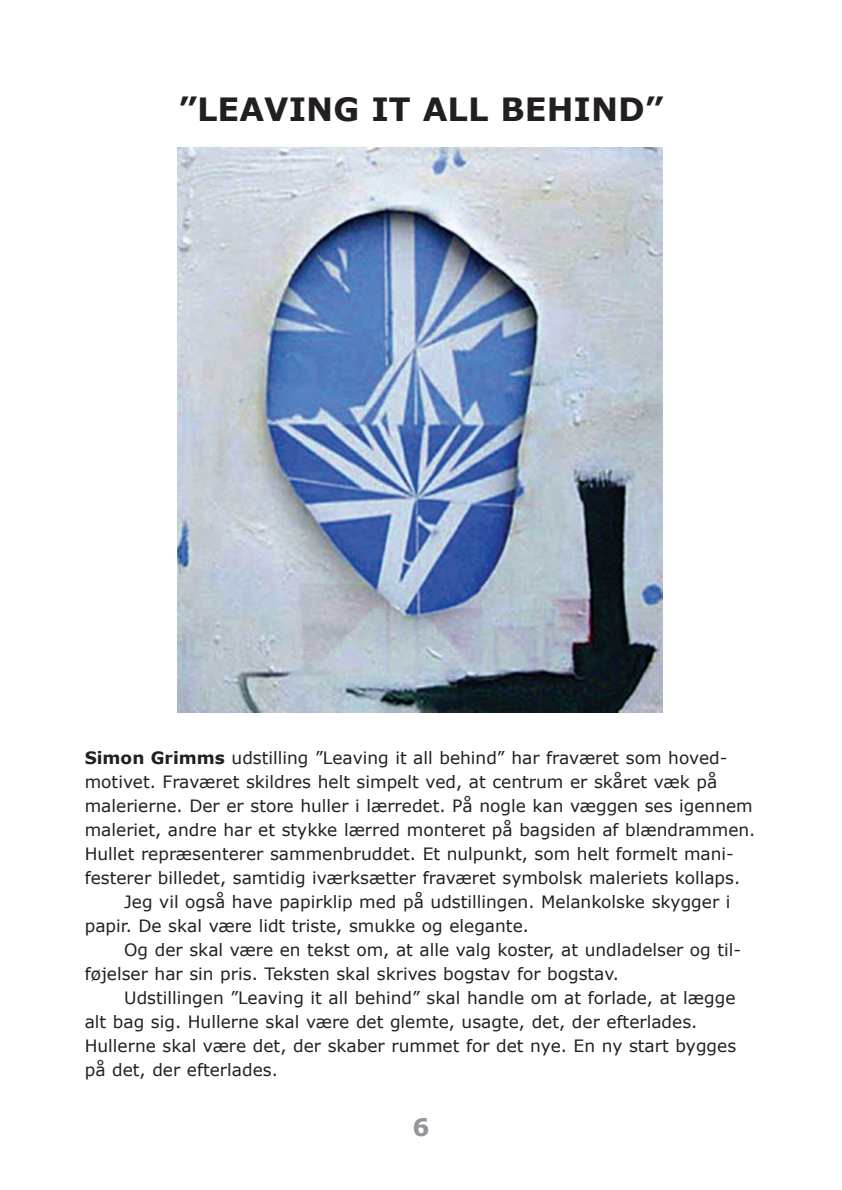
<style>
.page{position:relative;width:842px;height:1190px;background:#fff}
.page>*{position:absolute;margin:0;border:0;box-sizing:border-box;transform-origin:0 0}
.t1{font:700 32px "Verdana";color:#231f20}
.t2{font:700 24px "Verdana";color:#939598}
.t3{font:17px "Verdana";color:#231f20}
.s1{font-weight:700}
</style>
<div class="page">
<img style="left:177px;top:147px;width:486px;height:566px">
<h1 class="t1" style="left:178px;top:88px;width:486px">”LEAVING IT ALL BEHIND”</h1>
<p class="t3" style="left:85px;top:746px;width:644px"><span class="s1">Simon Grimms</span> udstilling ”Leaving it all behind” har fraværet som hoved-</p>
<p class="t3" style="left:85px;top:770px;width:634px">motivet. Fraværet skildres helt simpelt ved, at centrum er skåret væk på</p>
<p class="t3" style="left:85px;top:794px;width:669px">malerierne. Der er store huller i lærredet. På nogle kan væggen ses igennem</p>
<p class="t3" style="left:85px;top:818px;width:672px">maleriet, andre har et stykke lærred monteret på bagsiden af blændrammen.</p>
<p class="t3" style="left:85px;top:842px;width:650px">Hullet repræsenterer sammenbruddet. Et nulpunkt, som helt formelt mani-</p>
<p class="t3" style="left:85px;top:866px;width:657px">festerer billedet, samtidig iværksætter fraværet symbolsk maleriets kollaps.</p>
<p class="t3" style="left:124px;top:890px;width:607px">Jeg vil også have papirklip med på udstillingen. Melankolske skygger i</p>
<p class="t3" style="left:85px;top:914px;width:445px">papir. De skal være lidt triste, smukke og elegante.</p>
<p class="t3" style="left:124px;top:938px;width:618px">Og der skal være en tekst om, at alle valg koster, at undladelser og til-</p>
<p class="t3" style="left:85px;top:962px;width:535px">føjelser har sin pris. Teksten skal skrives bogstav for bogstav.</p>
<p class="t3" style="left:124px;top:986px;width:612px">Udstillingen ”Leaving it all behind” skal handle om at forlade, at lægge</p>
<p class="t3" style="left:85px;top:1010px;width:614px">alt bag sig. Hullerne skal være det glemte, usagte, det, der efterlades.</p>
<p class="t3" style="left:85px;top:1034px;width:652px">Hullerne skal være det, der skaber rummet for det nye. En ny start bygges</p>
<p class="t3" style="left:85px;top:1058px;width:194px">på det, der efterlades.</p>
<h2 class="t2" style="left:412px;top:1111px;width:19px">6</h2>
</div>
